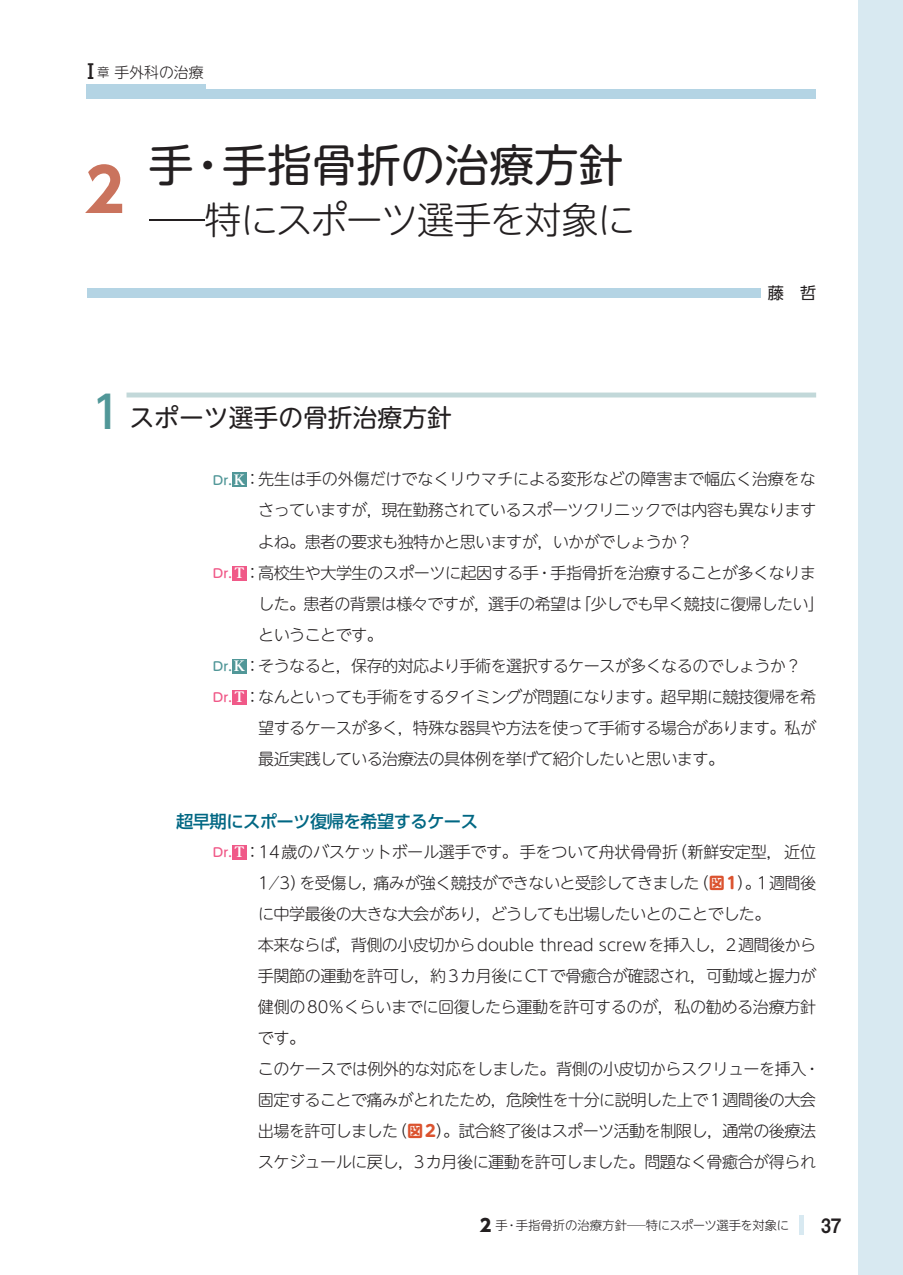
<style>
.page{position:relative;width:903px;height:1275px;background:#fff}
.page>*{position:absolute;margin:0;border:0;box-sizing:border-box;transform-origin:0 0}
.t1{font:700 59.5px "UD Shin Go Pro";color:#ca735d}
.t2{font:44.62px "UD Shin M Go Pro";color:#231f20}
.t3{font:300 37.27px "UD Shin M Go Pro";letter-spacing:-.05em;color:#231f20;scale:1.5 1}
.t4{font:24.85px "UD Shin M Go Pro";color:#231f20}
.t5{font:19.78px "Midashi Go Pro MB31";color:#231f20;scale:.9 1}
.t6{font:500 17.32px "UD Shin Go Pro";letter-spacing:-.035em;color:#006783}
.t7{font:300 16.1px/31px "UD Shin M Go Pro";letter-spacing:-.04em;color:#231f20}
.t8{font:300 16.1px "UD Shin M Go Pro";letter-spacing:-.01em;color:#231f20}
.t9{font:16.1px "UD Shin Go Pro";color:#231f20}
.t10{font:300 14.88px "UD Shin M Go Pro";color:#231f20}
.t11{font:300 12.42px "UD Shin M Go Pro";letter-spacing:-.01em;color:#231f20}
.s1{font-family:"UD Shin Go Pro";font-weight:500;font-size:19.78px}
.s2{font-size:12.42px}
.s3{font-family:"UD Shin Go Pro";font-weight:500;font-size:44.62px;color:#519798}
.s4{font-weight:500;font-size:12.42px;color:#519798}
.s5{font-family:"UD Reimin Pro";font-weight:800;font-size:13.65px;color:#fff}
.s6{font-weight:500;font-size:12.42px;color:#f05988}
.s7{font-weight:700;color:#db532f}
.s8{font-family:"UD Shin Go Pro";font-weight:800;font-size:17.32px}
</style>
<div class="page">
<div style="left:858px;top:0;width:45px;height:1275px;background:#d8e9f1"></div>
<div style="left:799px;top:1215px;width:5px;height:20px;background:#d8e9f1"></div>
<hr style="left:126px;top:393px;width:690px;height:4px;background:#c2d8d9">
<div style="left:232px;top:473px;width:15px;height:14px;background:#519798"></div>
<div style="left:232px;top:566px;width:15px;height:14px;background:#f05988"></div>
<div style="left:232px;top:659px;width:15px;height:14px;background:#519798"></div>
<div style="left:232px;top:690px;width:15px;height:14px;background:#f05988"></div>
<div style="left:232px;top:845px;width:15px;height:14px;background:#f05988"></div>
<div style="left:87px;top:288px;width:679px;height:10px;background:#b4d4e4"></div>
<div style="left:761px;top:283px;width:55px;height:20px;background:#fff"></div>
<div style="left:87px;top:89px;width:729px;height:10px;background:#b4d4e4"></div>
<div style="left:87px;top:84px;width:119px;height:5px;background:#b4d4e4"></div>
<p class="t10" style="left:81px;top:60px;width:124px"><span class="s1">Ⅰ</span><span class="s2">章</span>手外科の治療</p>
<h1 class="t1" style="left:85px;top:142px;width:41px">2</h1>
<h2 class="t2" style="left:149px;top:129px;width:476px">手・手指骨折の治療方針</h2>
<h3 class="t3" style="left:149px;top:190px;width:326px">─特にスポーツ選手を対象に</h3>
<h3 class="t4" style="left:92px;top:397px;width:362px"><span class="s3">1</span> スポーツ選手の骨折治療方針</h3>
<p class="t9" style="left:768px;top:280px;width:50px">藤　哲</p>
<p class="t8" style="left:213px;top:466px;width:604px"><span class="s4">Dr.</span> <span class="s5">K</span>：先生は手の外傷だけでなくリウマチによる変形などの障害まで幅広く治療をな</p>
<p class="t7" style="left:258px;top:494px;width:559px">さっていますが，現在勤務されているスポーツクリニックでは内容も異なります</p>
<p class="t7" style="left:258px;top:525px;width:436px">よね。患者の要求も独特かと思いますが，いかがでしょうか？</p>
<p class="t7" style="left:213px;top:556px;width:604px"><span class="s6">Dr.</span> <span class="s5">T</span>：高校生や大学生のスポーツに起因する手・手指骨折を治療することが多くなりま</p>
<p class="t7" style="left:258px;top:587px;width:568px">した。患者の背景は様々ですが，選手の希望は「少しでも早く競技に復帰したい」</p>
<p class="t7" style="left:258px;top:618px;width:126px">ということです。</p>
<p class="t7" style="left:213px;top:649px;width:590px"><span class="s4">Dr.</span> <span class="s5">K</span>：そうなると，保存的対応より手術を選択するケースが多くなるのでしょうか？</p>
<p class="t7" style="left:213px;top:680px;width:605px"><span class="s6">Dr.</span> <span class="s5">T</span>：なんといっても手術をするタイミングが問題になります。超早期に競技復帰を希</p>
<p class="t7" style="left:258px;top:711px;width:559px">望するケースが多く，特殊な器具や方法を使って手術する場合があります。私が</p>
<p class="t7" style="left:258px;top:742px;width:467px">最近実践している治療法の具体例を挙げて紹介したいと思います。</p>
<p class="t6" style="left:176px;top:807px;width:303px">超早期にスポーツ復帰を希望するケース</p>
<p class="t7" style="left:258px;top:835px;width:564px;text-indent:-45px"><span class="s6">Dr.</span> <span class="s5">T</span>：14歳のバスケットボール選手です。手をついて舟状骨骨折（新鮮安定型，近位1／3）を受傷し，痛みが強く競技ができないと受診してきました（<span class="s7">図1</span>）。1週間後に中学最後の大きな大会があり，どうしても出場したいとのことでした。<br>本来ならば，背側の小皮切からdouble thread screwを挿入し，2週間後から手関節の運動を許可し，約3カ月後にCTで骨癒合が確認され，可動域と握力が健側の80％くらいまでに回復したら運動を許可するのが，私の勧める治療方針です。<br>このケースでは例外的な対応をしました。背側の小皮切からスクリューを挿入・固定することで痛みがとれたため，危険性を十分に説明した上で1週間後の大会出場を許可しました（<span class="s7">図2</span>）。試合終了後はスポーツ活動を制限し，通常の後療法スケジュールに戻し，3カ月後に運動を許可しました。問題なく骨癒合が得られ</p>
<p class="t11" style="left:480px;top:1215px;width:311px"><span class="s8">2</span> 手・手指骨折の治療方針─特にスポーツ選手を対象に</p>
<p class="t5" style="left:821px;top:1210px;width:24px">37</p>
</div>
